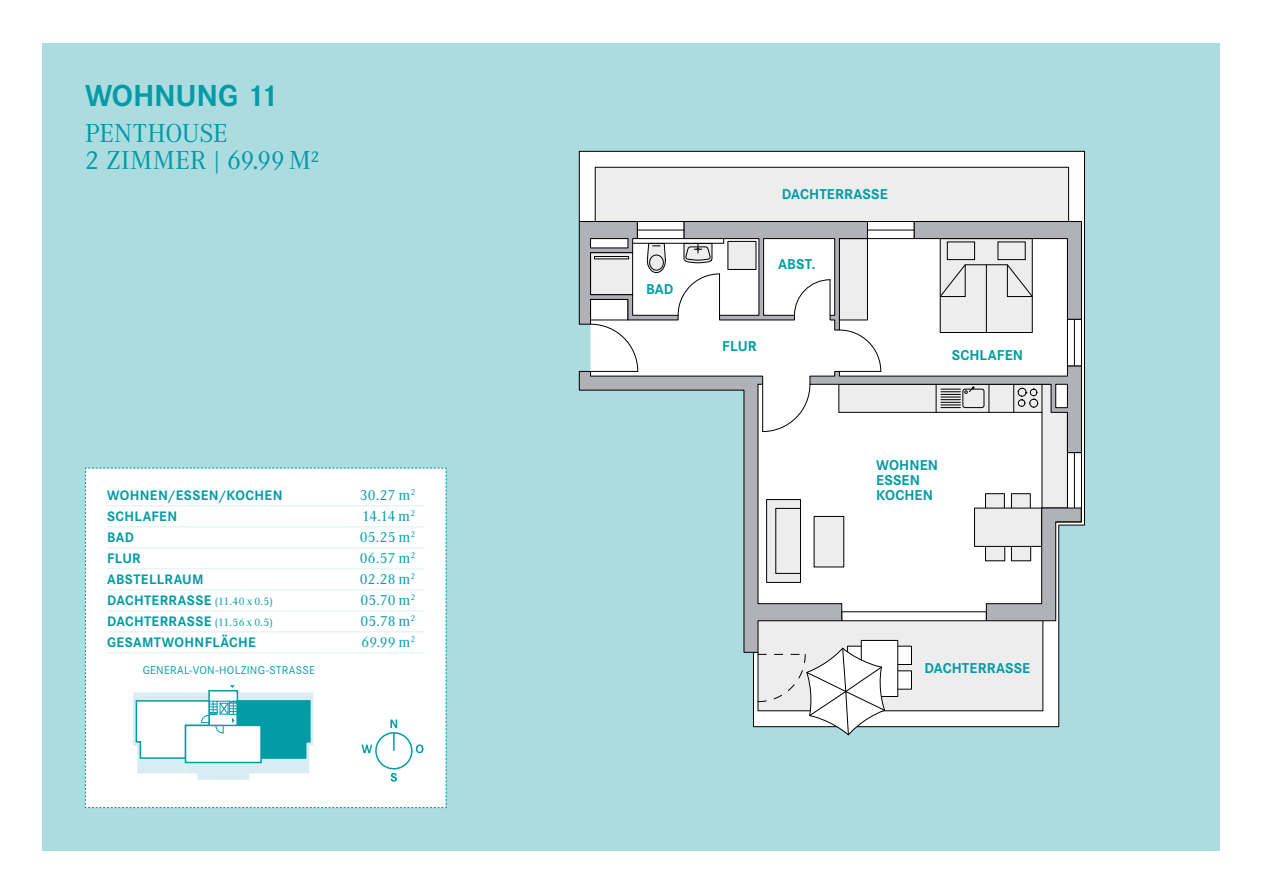
<style>
.page{position:relative;width:1263px;height:893px;background:#fff}
.page>*{position:absolute;margin:0;border:0;box-sizing:border-box;transform-origin:0 0}
.t1{font:700 31.5px "Corporate S Pro";letter-spacing:-.01em;color:#009ba4}
.t2{font:27px/27px "Corporate A Pro";color:#009ba4}
.t3{font:15px "Corporate A Pro";letter-spacing:.01em;color:#009ba4}
.t4{font:700 14.85px/14.9px "Corporate S Pro";letter-spacing:.01em;color:#009ba4}
.t5{font:700 14.25px "Corporate S Pro";letter-spacing:.025em;color:#009ba4}
.t6{font:11.7px "Corporate S Pro";letter-spacing:.02em;color:#009ba4}
.s1{font-family:"Corporate A Pro";font-weight:400;font-size:11.25px}
</style>
<div class="page">
<div style="left:43px;top:43px;width:1177px;height:807px;background:#acdbe0"></div>
<svg style="left:85px;top:468px;width:362px;height:340px;background:#f0f9f9"></svg>
<svg style="left:579px;top:151px;width:506px;height:576px"></svg>
<div style="left:897px;top:671px;width:14px;height:18px;background:#fff"></div>
<div style="left:897px;top:646px;width:14px;height:18px;background:#fff"></div>
<div style="left:861px;top:640px;width:37px;height:56px;background:#fff"></div>
<div style="left:861px;top:640px;width:37px;height:57px;border:1px solid #000"></div>
<svg style="left:758px;top:648px;width:127px;height:87px"></svg>
<svg style="left:579px;top:621px;width:263px;height:32px"></svg>
<svg style="left:579px;top:221px;width:503px;height:400px"></svg>
<h1 class="t1" style="left:85px;top:71px;width:195px">WOHNUNG 11</h1>
<h2 class="t2" style="left:85px;top:118px;width:236px">PENTHOUSE<br>2 ZIMMER | 69.99 M2</h2>
<p class="t5" style="left:107px;top:484px;width:177px">WOHNEN/ESSEN/KOCHEN</p>
<p class="t3" style="left:360px;top:485px;width:57px">30.27 m<sup>2</sup></p>
<p class="t5" style="left:107px;top:505px;width:72px">SCHLAFEN</p>
<p class="t3" style="left:362px;top:506px;width:55px">14.14 m<sup>2</sup></p>
<p class="t5" style="left:107px;top:526px;width:28px">BAD</p>
<p class="t3" style="left:360px;top:527px;width:57px">05.25 m<sup>2</sup></p>
<p class="t5" style="left:107px;top:547px;width:35px">FLUR</p>
<p class="t3" style="left:360px;top:548px;width:57px">06.57 m<sup>2</sup></p>
<p class="t5" style="left:107px;top:568px;width:98px">ABSTELLRAUM</p>
<p class="t3" style="left:360px;top:569px;width:57px">02.28 m<sup>2</sup></p>
<p class="t5" style="left:107px;top:589px;width:168px">DACHTERRASSE <span class="s1">(11.40 x 0.5)</span></p>
<p class="t3" style="left:360px;top:590px;width:56px">05.70 m<sup>2</sup></p>
<p class="t5" style="left:107px;top:610px;width:167px">DACHTERRASSE <span class="s1">(11.56 x 0.5)</span></p>
<p class="t3" style="left:360px;top:611px;width:56px">05.78 m<sup>2</sup></p>
<p class="t5" style="left:107px;top:631px;width:150px">GESAMTWOHNFLÄCHE</p>
<p class="t3" style="left:362px;top:632px;width:55px">69.99 m<sup>2</sup></p>
<p class="t6" style="left:143px;top:661px;width:174px">GENERAL-VON-HOLZING-STRASSE</p>
<p class="t4" style="left:646px;top:280px;width:29px">BAD</p>
<p class="t4" style="left:782px;top:186px;width:107px">DACHTERRASSE</p>
<p class="t4" style="left:778px;top:256px;width:39px">ABST.</p>
<p class="t4" style="left:722px;top:338px;width:36px">FLUR</p>
<p class="t4" style="left:952px;top:346px;width:73px">SCHLAFEN</p>
<p class="t4" style="left:876px;top:457px;width:63px">WOHNEN<br>ESSEN<br>KOCHEN</p>
<p class="t4" style="left:924px;top:659px;width:107px">DACHTERRASSE</p>
</div>
